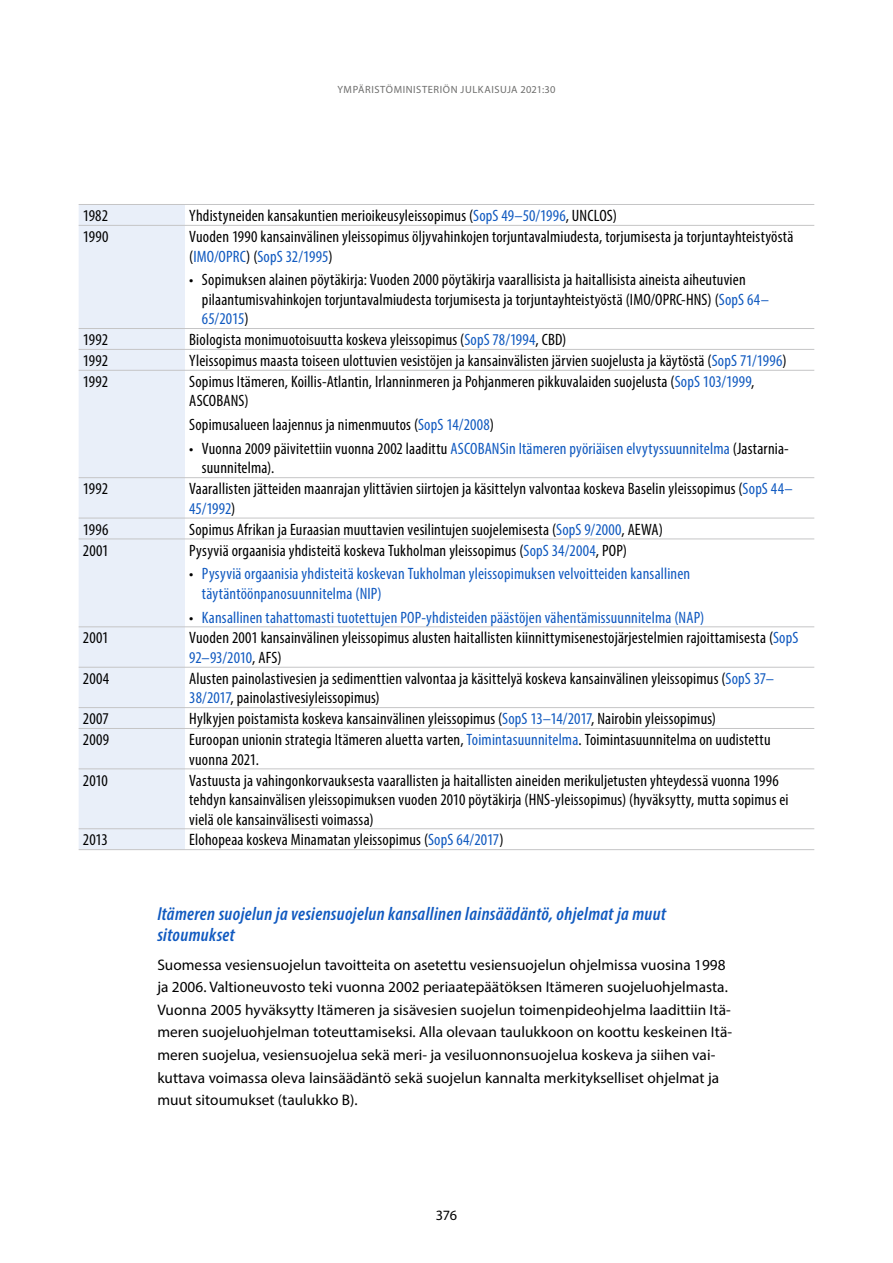
<style>
.page{position:relative;width:893px;height:1263px;background:#fff}
.page>*{position:absolute;margin:0;border:0;box-sizing:border-box;transform-origin:0 0}
.Otsikko_ei_numeroitu{font:italic 600 condensed 18.9px/21px "Myriad Pro";letter-spacing:.02em;color:#115ac0}
._05_Taulu_perus_vas{font:condensed 16.5px/19.5px "Myriad Pro";letter-spacing:.01em;color:#000}
.t1{font:condensed 16.5px/19.5px "Myriad Pro";letter-spacing:.01em;color:#115ac0}
._01_Leipä{font:15.3px/22.5px "Myriad Pro";letter-spacing:.005em;color:#000}
.t2{font:14.25px "Myriad Pro";color:#000}
.t3{font:10.5px "Myriad Pro";letter-spacing:.025em;color:#6e6e6d}
.s1{color:#115ac0}
.s2{color:#000}
</style>
<div class="page">
<div style="left:79px;top:205px;width:106px;height:644px;background:#e9eff9"></div>
<hr style="left:79px;top:204px;width:106px;height:1px;background:#c5c5c6">
<hr style="left:185px;top:204px;width:629px;height:1px;background:#c5c5c6">
<hr style="left:79px;top:225px;width:106px;height:1px;background:#c5c5c6">
<hr style="left:185px;top:225px;width:629px;height:1px;background:#c5c5c6">
<hr style="left:79px;top:328px;width:106px;height:1px;background:#c5c5c6">
<hr style="left:185px;top:328px;width:629px;height:1px;background:#c5c5c6">
<hr style="left:79px;top:349px;width:106px;height:1px;background:#c5c5c6">
<hr style="left:185px;top:349px;width:629px;height:1px;background:#c5c5c6">
<hr style="left:79px;top:370px;width:106px;height:1px;background:#c5c5c6">
<hr style="left:185px;top:370px;width:629px;height:1px;background:#c5c5c6">
<hr style="left:79px;top:477px;width:106px;height:1px;background:#c5c5c6">
<hr style="left:185px;top:477px;width:629px;height:1px;background:#c5c5c6">
<hr style="left:79px;top:518px;width:106px;height:1px;background:#c5c5c6">
<hr style="left:185px;top:518px;width:629px;height:1px;background:#c5c5c6">
<hr style="left:79px;top:539px;width:106px;height:1px;background:#c5c5c6">
<hr style="left:185px;top:539px;width:629px;height:1px;background:#c5c5c6">
<hr style="left:79px;top:626px;width:106px;height:1px;background:#c5c5c6">
<hr style="left:185px;top:626px;width:629px;height:1px;background:#c5c5c6">
<hr style="left:79px;top:667px;width:106px;height:1px;background:#c5c5c6">
<hr style="left:185px;top:667px;width:629px;height:1px;background:#c5c5c6">
<hr style="left:79px;top:707px;width:106px;height:1px;background:#c5c5c6">
<hr style="left:185px;top:707px;width:629px;height:1px;background:#c5c5c6">
<hr style="left:79px;top:728px;width:106px;height:1px;background:#c5c5c6">
<hr style="left:185px;top:728px;width:629px;height:1px;background:#c5c5c6">
<hr style="left:79px;top:768px;width:106px;height:1px;background:#c5c5c6">
<hr style="left:185px;top:768px;width:629px;height:1px;background:#c5c5c6">
<hr style="left:79px;top:828px;width:106px;height:1px;background:#c5c5c6">
<hr style="left:185px;top:828px;width:629px;height:1px;background:#c5c5c6">
<hr style="left:79px;top:849px;width:106px;height:1px;background:#c5c5c6">
<hr style="left:185px;top:849px;width:629px;height:1px;background:#c5c5c6">
<p class="t3" style="left:337px;top:83px;width:35px">Ympäristöministeriön</p>
<p class="t3" style="left:461px;top:83px;width:7px">julkaisuja</p>
<p class="t3" style="left:520px;top:83px;width:37px">2021:30</p>
<p class="_05_Taulu_perus_vas" style="left:83px;top:206px;width:27px">1982</p>
<p class="_05_Taulu_perus_vas" style="left:189px;top:206px;width:429px">Yhdistyneiden kansakuntien merioikeusyleissopimus (<span class="s1">SopS 49–50/1996</span>, UNCLOS)</p>
<p class="_05_Taulu_perus_vas" style="left:83px;top:227px;width:27px">1990</p>
<p class="_05_Taulu_perus_vas" style="left:189px;top:227px;width:606px">Vuoden 1990 kansainvälinen yleissopimus öljyvahinkojen torjuntavalmiudesta, torjumisesta ja torjuntayhteistyöstä (<span class="s1">IMO/OPRC</span>) (<span class="s1">SopS 32/1995</span>)</p>
<p class="_05_Taulu_perus_vas" style="left:202px;top:270px;width:568px;text-indent:-13px">• Sopimuksen alainen pöytäkirja: Vuoden 2000 pöytäkirja vaarallisista ja haitallisista aineista aiheutuvien pilaantumisvahinkojen torjuntavalmiudesta torjumisesta ja torjuntayhteistyöstä (IMO/OPRC-HNS) (<span class="s1">SopS 64–<br>65/2015</span>)</p>
<p class="_05_Taulu_perus_vas" style="left:83px;top:330px;width:27px">1992</p>
<p class="_05_Taulu_perus_vas" style="left:189px;top:330px;width:379px">Biologista monimuotoisuutta koskeva yleissopimus (<span class="s1">SopS 78/1994</span>, CBD)</p>
<p class="_05_Taulu_perus_vas" style="left:83px;top:351px;width:27px">1992</p>
<p class="_05_Taulu_perus_vas" style="left:189px;top:351px;width:599px">Yleissopimus maasta toiseen ulottuvien vesistöjen ja kansainvälisten järvien suojelusta ja käytöstä (<span class="s1">SopS 71/1996</span>)</p>
<p class="_05_Taulu_perus_vas" style="left:83px;top:371px;width:27px">1992</p>
<p class="_05_Taulu_perus_vas" style="left:189px;top:371px;width:567px">Sopimus Itämeren, Koillis-Atlantin, Irlanninmeren ja Pohjanmeren pikkuvalaiden suojelusta (<span class="s1">SopS 103/1999</span>,<br>ASCOBANS)</p>
<p class="_05_Taulu_perus_vas" style="left:189px;top:415px;width:306px">Sopimusalueen laajennus ja nimenmuutos (<span class="s1">SopS 14/2008</span>)</p>
<p class="_05_Taulu_perus_vas" style="left:202px;top:438px;width:588px;text-indent:-13px">• Vuonna 2009 päivitettiin vuonna 2002 laadittu <span class="s1">ASCOBANSin Itämeren pyöriäisen elvytyssuunnitelma</span> (Jastarnia&shy;suunnitelma).</p>
<p class="_05_Taulu_perus_vas" style="left:83px;top:479px;width:27px">1992</p>
<p class="_05_Taulu_perus_vas" style="left:189px;top:479px;width:605px">Vaarallisten jätteiden maanrajan ylittävien siirtojen ja käsittelyn valvontaa koskeva Baselin yleissopimus (<span class="s1">SopS 44–<br>45/1992</span>)</p>
<p class="_05_Taulu_perus_vas" style="left:83px;top:519px;width:27px">1996</p>
<p class="_05_Taulu_perus_vas" style="left:189px;top:519px;width:475px">Sopimus Afrikan ja Euraasian muuttavien vesilintujen suojelemisesta (<span class="s1">SopS 9/2000</span>, AEWA)</p>
<p class="_05_Taulu_perus_vas" style="left:83px;top:540px;width:27px">2001</p>
<p class="_05_Taulu_perus_vas" style="left:189px;top:540px;width:439px">Pysyviä orgaanisia yhdisteitä koskeva Tukholman yleissopimus (<span class="s1">SopS 34/2004</span>, POP)</p>
<p class="t1" style="left:202px;top:564px;width:490px;text-indent:-13px"><span class="s2">•</span> Pysyviä orgaanisia yhdisteitä koskevan Tukholman yleissopimuksen velvoitteiden kansallinen täytäntöönpanosuunnitelma (NIP)</p>
<p class="t1" style="left:189px;top:607px;width:517px"><span class="s2">•</span> Kansallinen tahattomasti tuotettujen POP-yhdisteiden päästöjen vähentämissuunnitelma (NAP)</p>
<p class="_05_Taulu_perus_vas" style="left:83px;top:628px;width:27px">2001</p>
<p class="_05_Taulu_perus_vas" style="left:189px;top:628px;width:611px">Vuoden 2001 kansainvälinen yleissopimus alusten haitallisten kiinnittymisenestojärjestelmien rajoittamisesta (<span class="s1">SopS<br>92–93/2010</span>, AFS)</p>
<p class="_05_Taulu_perus_vas" style="left:83px;top:668px;width:28px">2004</p>
<p class="_05_Taulu_perus_vas" style="left:189px;top:668px;width:586px">Alusten painolastivesien ja sedimenttien valvontaa ja käsittelyä koskeva kansainvälinen yleissopimus (<span class="s1">SopS 37–<br>38/2017</span>, painolastivesiyleissopimus)</p>
<p class="_05_Taulu_perus_vas" style="left:83px;top:709px;width:27px">2007</p>
<p class="_05_Taulu_perus_vas" style="left:189px;top:709px;width:528px">Hylkyjen poistamista koskeva kansainvälinen yleissopimus (<span class="s1">SopS 13–14/2017</span>, Nairobin yleissopimus)</p>
<p class="_05_Taulu_perus_vas" style="left:83px;top:730px;width:28px">2009</p>
<p class="_05_Taulu_perus_vas" style="left:189px;top:730px;width:583px">Euroopan unionin strategia Itämeren aluetta varten, <span class="s1">Toimintasuunnitelma</span>. Toimintasuunnitelma on uudistettu vuonna 2021.</p>
<p class="_05_Taulu_perus_vas" style="left:83px;top:770px;width:27px">2010</p>
<p class="_05_Taulu_perus_vas" style="left:189px;top:770px;width:601px">Vastuusta ja vahingonkorvauksesta vaarallisten ja haitallisten aineiden merikuljetusten yhteydessä vuonna 1996 tehdyn kansainvälisen yleissopimuksen vuoden 2010 pöytäkirja (HNS-yleissopimus) (hyväksytty, mutta sopimus ei vielä ole kansainvälisesti voimassa)</p>
<p class="_05_Taulu_perus_vas" style="left:83px;top:830px;width:26px">2013</p>
<p class="_05_Taulu_perus_vas" style="left:189px;top:830px;width:316px">Elohopeaa koskeva Minamatan yleissopimus (<span class="s1">SopS 64/2017</span>)</p>
<p class="Otsikko_ei_numeroitu" style="left:157px;top:903px;width:510px">Itämeren suojelun ja vesiensuojelun kansallinen lainsäädäntö, ohjelmat ja muut sitoumukset</p>
<p class="_01_Leipä" style="left:157px;top:953px;width:576px">Suomessa vesiensuojelun tavoitteita on asetettu vesiensuojelun ohjelmissa vuosina 1998 ja 2006. Valtioneuvosto teki vuonna 2002 periaatepäätöksen Itämeren suojeluohjelmasta.<br>Vuonna 2005 hyväksytty Itämeren ja sisävesien suojelun toimenpideohjelma laadittiin Itä&shy;meren suojeluohjelman toteuttamiseksi. Alla olevaan taulukkoon on koottu keskeinen Itä&shy;meren suojelua, vesiensuojelua sekä meri- ja vesiluonnonsuojelua koskeva ja siihen vai&shy;kuttava voimassa oleva lainsäädäntö sekä suojelun kannalta merkitykselliset ohjelmat ja muut sitoumukset (taulukko B).</p>
<p class="t2" style="left:436px;top:1206px;width:23px">376</p>
</div>
